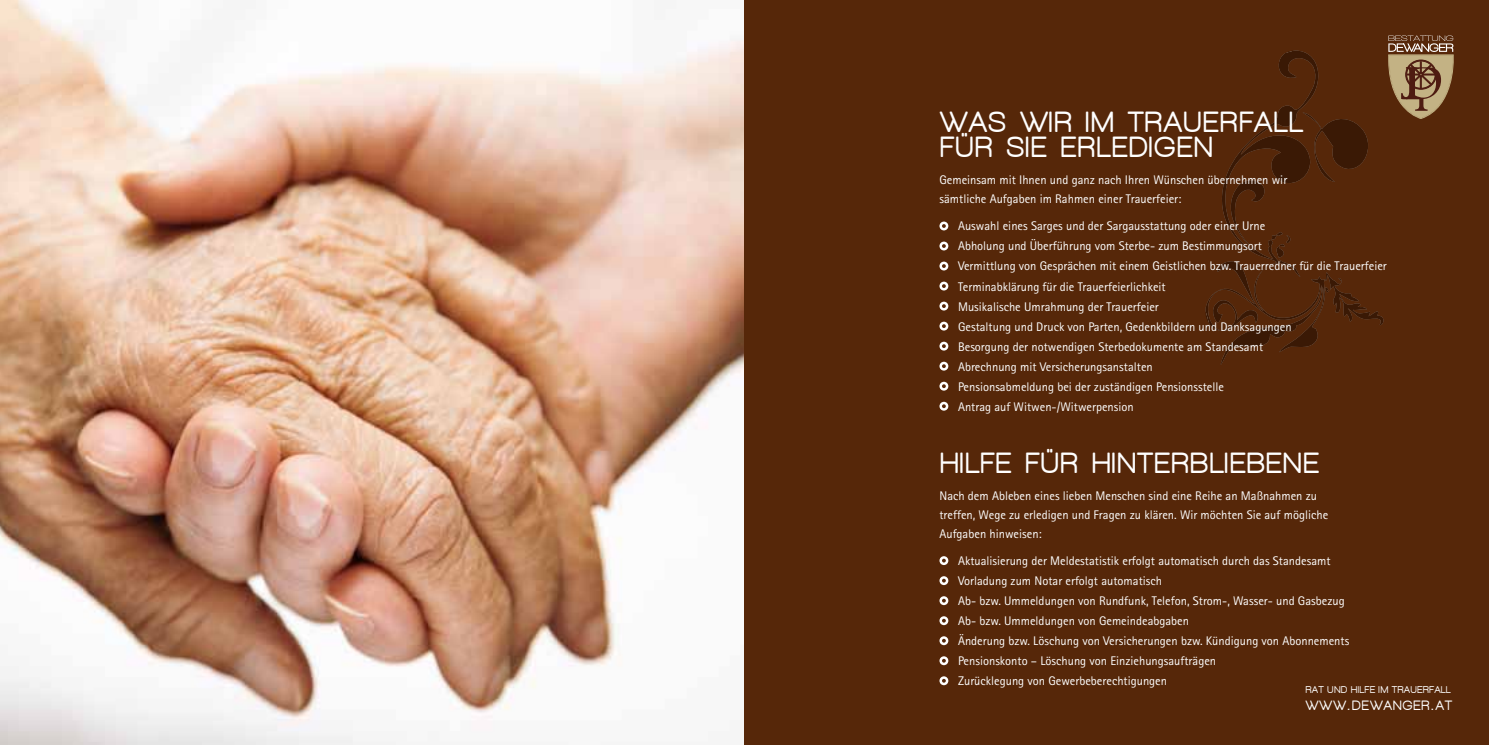
<style>
.page{position:relative;width:1489px;height:745px;background:#fff}
.page>*{position:absolute;margin:0;border:0;box-sizing:border-box;transform-origin:0 0}
.t1{font:29.62px/24.8px "Walkway Rounded";letter-spacing:.07em;color:#fff}
.t2{font:13.75px "Walkway Rounded";letter-spacing:.09em;color:#fff}
.t3{font:12.5px/20px "Rotis Sans Serif";color:#fff}
.t4{font:10px "Walkway Rounded";letter-spacing:.07em;color:#fff}
.s1{font-family:"Arial"}
</style>
<div class="page">
<img style="left:0;top:0;width:744px;height:744px">
<div style="left:744px;top:0;width:744px;height:744px;background:#562709"></div>
<svg style="left:1205px;top:50px;width:178px;height:315px"></svg>
<div style="left:939px;top:221px;width:9px;height:9px;border:2px solid #fff;border-radius:50%"></div>
<div style="left:939px;top:241px;width:9px;height:9px;border:2px solid #fff;border-radius:50%"></div>
<div style="left:939px;top:261px;width:9px;height:9px;border:2px solid #fff;border-radius:50%"></div>
<div style="left:939px;top:281px;width:9px;height:9px;border:2px solid #fff;border-radius:50%"></div>
<div style="left:939px;top:301px;width:9px;height:9px;border:2px solid #fff;border-radius:50%"></div>
<div style="left:939px;top:321px;width:9px;height:9px;border:2px solid #fff;border-radius:50%"></div>
<div style="left:939px;top:341px;width:9px;height:9px;border:2px solid #fff;border-radius:50%"></div>
<div style="left:939px;top:361px;width:9px;height:9px;border:2px solid #fff;border-radius:50%"></div>
<div style="left:939px;top:381px;width:9px;height:9px;border:2px solid #fff;border-radius:50%"></div>
<div style="left:939px;top:401px;width:9px;height:9px;border:2px solid #fff;border-radius:50%"></div>
<svg style="left:1388px;top:35px;width:65px;height:84px"></svg>
<div style="left:939px;top:556px;width:9px;height:8px;border:2px solid #fff;border-radius:50%"></div>
<div style="left:939px;top:576px;width:9px;height:8px;border:2px solid #fff;border-radius:50%"></div>
<div style="left:939px;top:596px;width:9px;height:8px;border:2px solid #fff;border-radius:50%"></div>
<div style="left:939px;top:616px;width:9px;height:8px;border:2px solid #fff;border-radius:50%"></div>
<div style="left:939px;top:636px;width:9px;height:8px;border:2px solid #fff;border-radius:50%"></div>
<div style="left:939px;top:656px;width:9px;height:8px;border:2px solid #fff;border-radius:50%"></div>
<div style="left:939px;top:676px;width:9px;height:8px;border:2px solid #fff;border-radius:50%"></div>
<h1 class="t1" style="left:939px;top:109px;width:363px">WAS WIR IM TRAUER FALL<br>FÜR SIE ERLEDIGEN</h1>
<p class="t3" style="left:939px;top:170px;width:349px;line-height:18.8px">Gemeinsam mit Ihnen und ganz nach Ihren Wünschen übernehmen wir sämtliche Aufgaben im Rahmen einer Trauerfeier:</p>
<p class="t3" style="left:958px;top:216px;width:430px">Auswahl eines Sarges und der Sargausstattung oder einer U rne<br>Abholung und Überführung vom Sterbe- zum Bestimmungsort<br>Vermittlung von Gesprächen mit einem Geistlichen bzw. Trauerredner für die Trauerfeier Terminabklärung für die Trauerfeierlichkeit<br>Musikalische U mrahmung der Trauerfeier<br>Gestaltung und Druck von Parten, Gedenkbildern und Danksagungen<br>Besorgung der notwendigen Sterbedokumente am Standesamt<br>Abrechnung mit Versicherungsanstalten<br>Pensionsabmeldung bei der zuständigen Pensionsstelle<br>Antrag auf Witwen-/Witwerpension</p>
<h1 class="t1" style="left:939px;top:450px;width:380px">HILFE FÜR HINTERBLIEBENE</h1>
<p class="t3" style="left:939px;top:486px;width:390px;line-height:18.8px">Nach dem Ableben eines lieben Menschen sind eine Reihe an Maßnahmen zu treffen, Wege zu erledigen und Fragen zu klären. Wir möchten Sie auf mögliche<br>Aufgaben hinweisen:</p>
<p class="t3" style="left:958px;top:550px;width:393px">Aktualisierung der Meldestatistik erfolgt automatisch durch das Standesamt Vorladung zum Notar erfolgt automatisch<br>Ab- bzw. U mmeldungen von Rundfunk, Telefon, Strom-, Wasser- und Gasbezug Ab- bzw. U mmeldungen von Gemeindeabgaben<br>Änderung bzw. Löschung von Versicherungen bzw. Kündigung von Abonnements Pensionskonto – Löschung von Einziehungsaufträgen<br>Zurücklegung von Gewerbeberechtigungen</p>
<p class="t4" style="left:1305px;top:684px;width:146px">RAT UND HILFE IM TRAUER FALL</p>
<p class="t2" style="left:1305px;top:697px;width:15px">WWW</p>
<p class="t2" style="left:1346px;top:697px;width:106px"><span class="s1">.</span>DEWANGER <span class="s1">.</span>AT</p>
</div>
